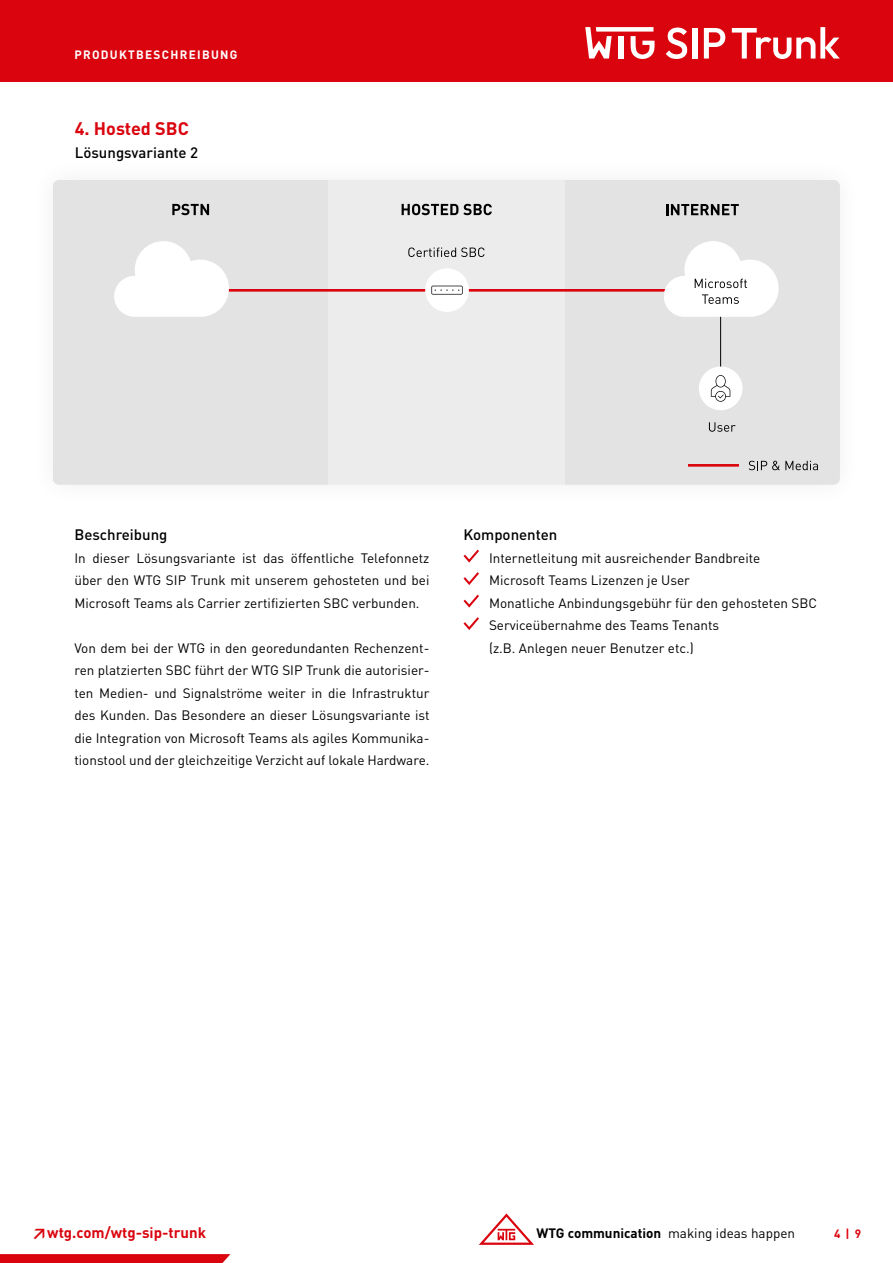
<style>
.page{position:relative;width:893px;height:1263px;background:#fff}
.page>*{position:absolute;margin:0;border:0;box-sizing:border-box;transform-origin:0 0}
.t1{font:700 18px "DINOT";color:#da040e}
.t2{font:500 15px "DINOT";color:#000}
.t3{font:700 15px "DINOT";color:#da040e}
.t4{font:13.5px/22.5px "DINOT";color:#000;text-align:justify}
.t5{font:700 12px "DINOT";letter-spacing:.11em;color:#fff}
.t6{font:700 12px "DINOT";color:#da040e}
.s1{font-weight:700}
</style>
<div class="page">
<svg style="left:479px;top:1213px;width:55px;height:32px"></svg>
<svg style="left:0;top:1254px;width:230px;height:9px;background:#db0a14"></svg>
<div style="left:0;top:0;width:893px;height:81px;background:#da040e"></div>
<div style="left:618px;top:36px;width:5px;height:23px;background:#fff"></div>
<div style="left:596px;top:27px;width:57px;height:5px;background:#fff"></div>
<svg style="left:631px;top:36px;width:23px;height:23px"></svg>
<svg style="left:585px;top:27px;width:27px;height:32px"></svg>
<svg style="left:666px;top:28px;width:21px;height:31px"></svg>
<div style="left:692px;top:28px;width:5px;height:31px;background:#fff"></div>
<svg style="left:704px;top:28px;width:21px;height:31px"></svg>
<svg style="left:732px;top:27px;width:108px;height:32px"></svg>
<svg style="left:463px;top:550px;width:16px;height:12px"></svg>
<svg style="left:463px;top:572px;width:16px;height:13px"></svg>
<svg style="left:463px;top:595px;width:16px;height:12px"></svg>
<svg style="left:463px;top:617px;width:16px;height:13px"></svg>
<div style="left:328px;top:180px;width:237px;height:305px;background:#ececec"></div>
<div style="left:53px;top:180px;width:275px;height:305px;background:#e3e3e3"></div>
<div style="left:565px;top:180px;width:275px;height:305px;background:#e3e3e3"></div>
<hr style="left:688px;top:464px;width:51px;height:3px;background:#da040e">
<svg style="left:749px;top:461px;width:69px;height:9px"></svg>
<svg style="left:402px;top:204px;width:90px;height:11px"></svg>
<svg style="left:172px;top:204px;width:37px;height:11px"></svg>
<svg style="left:666px;top:204px;width:73px;height:11px"></svg>
<hr style="left:194px;top:289px;width:514px;height:3px;background:#da040e">
<svg style="left:114px;top:241px;width:115px;height:76px"></svg>
<hr style="left:720px;top:289px;width:1px;height:79px;background:#000">
<div style="left:699px;top:367px;width:43px;height:43px;background:#fff;border-radius:50%"></div>
<svg style="left:711px;top:375px;width:19px;height:27px"></svg>
<svg style="left:408px;top:247px;width:77px;height:10px"></svg>
<div style="left:425px;top:268px;width:44px;height:44px;background:#fff;border-radius:50%"></div>
<svg style="left:431px;top:286px;width:32px;height:9px"></svg>
<svg style="left:664px;top:241px;width:115px;height:76px"></svg>
<svg style="left:709px;top:422px;width:27px;height:10px"></svg>
<p class="t5" style="left:74px;top:46px;width:165px">PRODUKTBESCHREIBUNG</p>
<h1 class="t1" style="left:75px;top:117px;width:116px">4. Hosted SBC</h1>
<p class="t2" style="left:75px;top:143px;width:125px">Lösungsvariante 2</p>
<p class="t2" style="left:74px;top:525px;width:95px">Beschreibung</p>
<p class="t4" style="left:74px;top:546px;width:357px">In dieser Lösungsvariante ist das öffentliche Telefonnetz über den WTG SIP Trunk mit unserem gehosteten und bei Microsoft Teams als Carrier zertifizierten SBC verbunden.</p>
<p class="t4" style="left:74px;top:636px;width:357px">Von dem bei der WTG in den georedundanten Rechenzent&shy;ren platzierten SBC führt der WTG SIP Trunk die autorisier&shy;ten Medien- und Signalströme weiter in die Infrastruktur des Kunden. Das Besondere an dieser Lösungsvariante ist die Integration von Microsoft Teams als agiles Kommunika&shy;tionstool und der gleichzeitige Verzicht auf lokale Hardware.</p>
<p class="t2" style="left:463px;top:525px;width:95px">Komponenten</p>
<p class="t4" style="left:489px;top:546px;width:329px;text-align:left">Internetleitung mit ausreichender Bandbreite Microsoft Teams Lizenzen je User<br>Monatliche Anbindungsgebühr für den gehosteten SBC Serviceübernahme des Teams Tenants<br>(z.B. Anlegen neuer Benutzer etc.)</p>
<p class="t3" style="left:32px;top:1222px;width:176px">↗wtg.com/wtg-sip-trunk</p>
<p class="t4" style="left:536px;top:1221px;width:260px"><span class="s1">WTG communication</span> making ideas happen</p>
<p class="t6" style="left:834px;top:1225px;width:29px">4 | 9</p>
</div>
